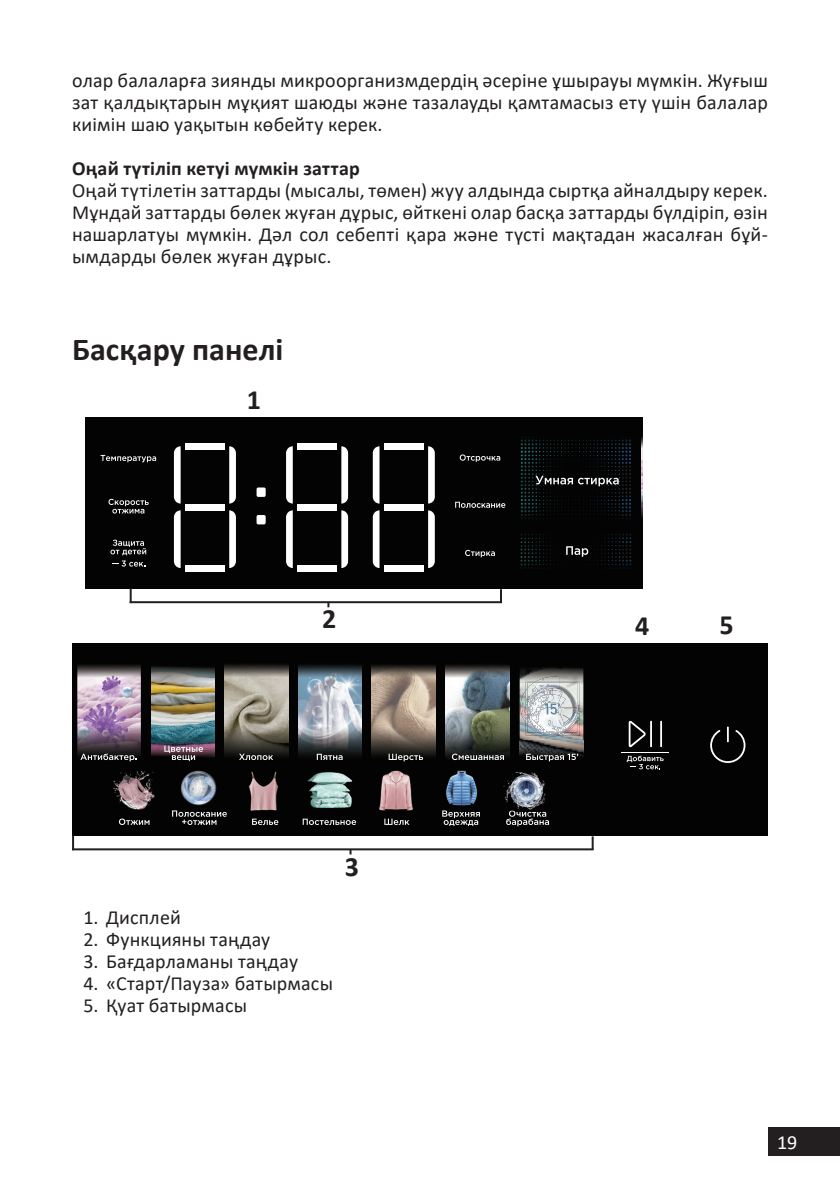
<style>
.page{position:relative;width:840px;height:1191px;background:#fff}
.page>*{position:absolute;margin:0;border:0;box-sizing:border-box;transform-origin:0 0}
.t1{font:700 32px "Calibri";color:#231f20}
.t2{font:700 28px "Calibri";color:#231f20}
.t3{font:20px/22px "Calibri";letter-spacing:.01em;color:#231f20;text-align:justify}
.t4{font:700 20px "Calibri";letter-spacing:.01em;color:#231f20}
.t5{font:20px "Calibri";color:#fff}
</style>
<div class="page">
<div style="left:767px;top:1126px;width:72px;height:29px;background:#231f20"></div>
<div style="left:85px;top:417px;width:557px;height:171px;background:#030303"></div>
<img style="left:520px;top:534px;width:100px;height:9px">
<img style="left:536px;top:560px;width:85px;height:9px">
<svg style="left:520px;top:548px;width:16px;height:21px"></svg>
<svg style="left:622px;top:534px;width:9px;height:35px"></svg>
<svg style="left:566px;top:546px;width:22px;height:11px"></svg>
<svg style="left:520px;top:437px;width:111px;height:82px"></svg>
<img style="left:641px;top:436px;width:1px;height:83px">
<svg style="left:174px;top:446px;width:6px;height:57px"></svg>
<svg style="left:229px;top:446px;width:7px;height:57px"></svg>
<svg style="left:174px;top:510px;width:6px;height:58px"></svg>
<svg style="left:229px;top:510px;width:7px;height:58px"></svg>
<div style="left:185px;top:443px;width:40px;height:7px;background:#fff"></div>
<div style="left:185px;top:503px;width:40px;height:7px;background:#fff"></div>
<div style="left:185px;top:564px;width:40px;height:7px;background:#fff"></div>
<svg style="left:286px;top:446px;width:6px;height:57px"></svg>
<svg style="left:341px;top:446px;width:7px;height:57px"></svg>
<svg style="left:286px;top:510px;width:6px;height:58px"></svg>
<svg style="left:341px;top:510px;width:7px;height:58px"></svg>
<div style="left:297px;top:443px;width:40px;height:7px;background:#fff"></div>
<div style="left:297px;top:503px;width:40px;height:7px;background:#fff"></div>
<div style="left:297px;top:564px;width:40px;height:7px;background:#fff"></div>
<svg style="left:372px;top:446px;width:7px;height:57px"></svg>
<svg style="left:428px;top:446px;width:6px;height:57px"></svg>
<svg style="left:372px;top:510px;width:7px;height:58px"></svg>
<svg style="left:428px;top:510px;width:6px;height:58px"></svg>
<div style="left:384px;top:443px;width:39px;height:7px;background:#fff"></div>
<div style="left:384px;top:503px;width:39px;height:7px;background:#fff"></div>
<div style="left:384px;top:564px;width:39px;height:7px;background:#fff"></div>
<div style="left:256px;top:487px;width:9px;height:10px;background:#fff;border-radius:2px"></div>
<div style="left:256px;top:515px;width:9px;height:9px;background:#fff;border-radius:2px"></div>
<svg style="left:100px;top:455px;width:56px;height:7px"></svg>
<svg style="left:108px;top:499px;width:41px;height:14px"></svg>
<svg style="left:110px;top:539px;width:36px;height:27px"></svg>
<svg style="left:459px;top:454px;width:41px;height:8px"></svg>
<svg style="left:455px;top:502px;width:50px;height:6px"></svg>
<svg style="left:465px;top:550px;width:29px;height:7px"></svg>
<img style="left:538px;top:437px;width:82px;height:4px">
<img style="left:538px;top:503px;width:81px;height:5px">
<img style="left:520px;top:514px;width:17px;height:21px">
<div style="left:72px;top:642px;width:695px;height:193px;background:#030303"></div>
<img style="left:151px;top:682px;width:63px;height:59px">
<img style="left:151px;top:666px;width:64px;height:16px">
<img style="left:151px;top:741px;width:64px;height:16px">
<hr style="left:620px;top:752px;width:48px;height:1px;background:#fff">
<svg style="left:626px;top:755px;width:37px;height:14px"></svg>
<img style="left:445px;top:665px;width:63px;height:94px">
<img style="left:371px;top:665px;width:64px;height:94px">
<img style="left:298px;top:665px;width:63px;height:94px">
<img style="left:224px;top:664px;width:64px;height:92px">
<img style="left:77px;top:665px;width:64px;height:91px">
<img style="left:308px;top:772px;width:45px;height:36px">
<img style="left:379px;top:770px;width:34px;height:41px">
<img style="left:181px;top:770px;width:36px;height:36px">
<img style="left:113px;top:770px;width:42px;height:40px">
<img style="left:248px;top:771px;width:31px;height:40px">
<img style="left:446px;top:770px;width:32px;height:36px">
<svg style="left:80px;top:753px;width:57px;height:8px"></svg>
<svg style="left:164px;top:745px;width:39px;height:16px"></svg>
<svg style="left:239px;top:753px;width:34px;height:7px"></svg>
<svg style="left:316px;top:753px;width:26px;height:7px"></svg>
<svg style="left:388px;top:753px;width:35px;height:8px"></svg>
<svg style="left:451px;top:753px;width:52px;height:7px"></svg>
<svg style="left:119px;top:818px;width:30px;height:7px"></svg>
<svg style="left:172px;top:810px;width:55px;height:15px"></svg>
<svg style="left:252px;top:818px;width:26px;height:7px"></svg>
<svg style="left:384px;top:818px;width:25px;height:7px"></svg>
<svg style="left:302px;top:818px;width:54px;height:7px"></svg>
<svg style="left:628px;top:721px;width:17px;height:26px"></svg>
<hr style="left:649px;top:720px;width:2px;height:27px;background:#fff">
<hr style="left:659px;top:720px;width:2px;height:27px;background:#fff">
<svg style="left:710px;top:726px;width:35px;height:37px"></svg>
<svg style="left:442px;top:810px;width:37px;height:16px"></svg>
<img style="left:519px;top:682px;width:64px;height:58px">
<img style="left:519px;top:740px;width:64px;height:17px">
<img style="left:519px;top:667px;width:64px;height:15px">
<img style="left:535px;top:676px;width:23px;height:3px">
<svg style="left:519px;top:679px;width:61px;height:58px;background:#b9bbbb"></svg>
<img style="left:503px;top:772px;width:43px;height:38px">
<svg style="left:506px;top:810px;width:42px;height:16px"></svg>
<svg style="left:526px;top:753px;width:52px;height:8px"></svg>
<img style="left:529px;top:703px;width:28px;height:30px">
<svg style="left:72px;top:835px;width:2px;height:13px"></svg>
<hr style="left:72px;top:848px;width:521px;height:2px;background:#231f20">
<svg style="left:591px;top:836px;width:2px;height:13px"></svg>
<svg style="left:130px;top:588px;width:2px;height:13px"></svg>
<hr style="left:130px;top:601px;width:371px;height:2px;background:#231f20">
<svg style="left:499px;top:589px;width:2px;height:13px"></svg>
<p class="t3" style="left:72px;top:69px;width:697px">олар балаларға зиянды микроорганизмдердің әсеріне ұшырауы мүмкін. Жуғыш зат қалдықтарын мұқият шаюды және тазалауды қамтамасыз ету үшін балалар киімін шаю уақытын көбейту керек.</p>
<p class="t4" style="left:72px;top:154px;width:289px">Оңай түтіліп кетуі мүмкін заттар</p>
<p class="t3" style="left:72px;top:179px;width:697px;text-align:left">Оңай түтілетін заттарды (мысалы, төмен) жуу алдында сыртқа айналдыру керек.<br>Мұндай заттарды бөлек жуған дұрыс, өйткені олар басқа заттарды бүлдіріп, өзін нашарлатуы мүмкін. Дәл сол себепті қара және түсті мақтадан жасалған бұй&shy;ымдарды бөлек жуған дұрыс.</p>
<h1 class="t1" style="left:72px;top:326px;width:213px">Басқару панелі</h1>
<h2 class="t2" style="left:247px;top:380px;width:16px">1</h2>
<h2 class="t2" style="left:322px;top:599px;width:16px">2</h2>
<h2 class="t2" style="left:635px;top:606px;width:16px">4</h2>
<h2 class="t2" style="left:719px;top:605px;width:16px">5</h2>
<p class="t3" style="left:83px;top:906px;width:99px">1. Дисплей</p>
<p class="t3" style="left:83px;top:928px;width:188px">2. Функцияны таңдау</p>
<p class="t3" style="left:83px;top:950px;width:216px">3. Бағдарламаны таңдау</p>
<p class="t3" style="left:83px;top:972px;width:251px">4. «Старт/Пауза» батырмасы</p>
<p class="t3" style="left:83px;top:994px;width:165px">5. Қуат батырмасы</p>
<h2 class="t2" style="left:344px;top:846px;width:16px">3</h2>
<p class="t5" style="left:776px;top:1128px;width:22px">19</p>
</div>
